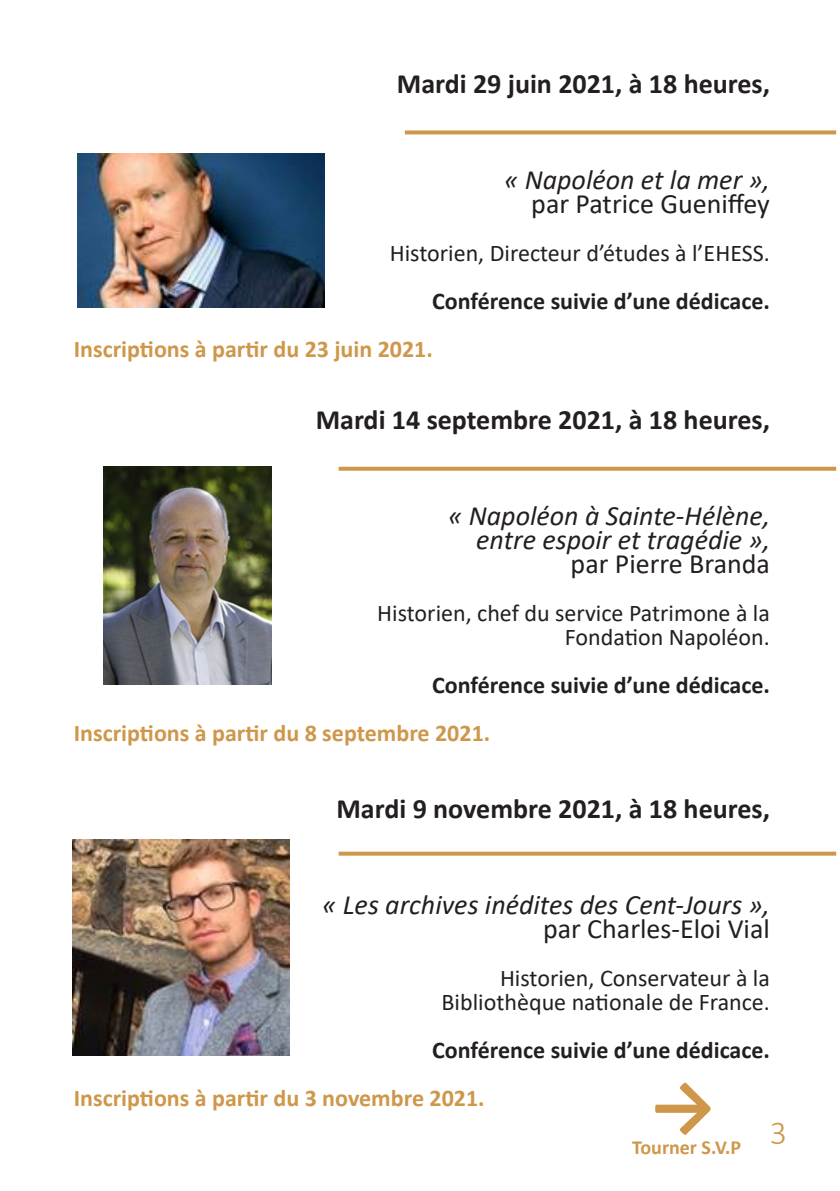
<style>
.page{position:relative;width:840px;height:1191px;background:#fff}
.page>*{position:absolute;margin:0;border:0;box-sizing:border-box;transform-origin:0 0}
.t1{font:700 72px "Calibri";color:#ce974a}
.t2{font:300 34px "Calibri";color:#ce974a}
.t3{font:italic 28px "Calibri";color:#231f20}
.t4{font:700 28px "Calibri";color:#231f20}
.t5{font:28px "Calibri";color:#231f20}
.t6{font:24px "Calibri";color:#231f20}
.t7{font:700 24px "Calibri";color:#ce974a}
.t8{font:700 24px "Calibri";color:#231f20}
.t9{font:700 20px "Calibri";color:#ce974a}
</style>
<div class="page">
<svg style="left:404px;top:130px;width:431px;height:4px;background:#d3a25e"></svg>
<img style="left:78px;top:154px;width:246px;height:153px">
<svg style="left:338px;top:467px;width:497px;height:4px;background:#d19e56"></svg>
<img style="left:104px;top:467px;width:168px;height:217px">
<svg style="left:338px;top:851px;width:497px;height:4px;background:#d6a867"></svg>
<img style="left:73px;top:839px;width:216px;height:216px">
<p class="t4" style="left:396px;top:64px;width:374px">Mardi 29 juin 2021, à 18 heures,</p>
<p class="t3" style="left:504px;top:160px;width:267px">« Napoléon et la mer »,</p>
<p class="t5" style="left:531px;top:184px;width:240px">par Patrice Gueniffey</p>
<p class="t6" style="left:389px;top:236px;width:381px">Historien, Directeur d’études à l’EHESS.</p>
<p class="t8" style="left:432px;top:284px;width:339px">Conférence suivie d’une dédicace.</p>
<p class="t7" style="left:74px;top:332px;width:360px">Inscriptions à partir du 23 juin 2021.</p>
<p class="t4" style="left:315px;top:400px;width:455px">Mardi 14 septembre 2021, à 18 heures,</p>
<p class="t3" style="left:448px;top:496px;width:323px">« Napoléon à Sainte-Hélène,</p>
<p class="t3" style="left:476px;top:520px;width:295px">entre espoir et tragédie »,</p>
<p class="t5" style="left:570px;top:544px;width:201px">par Pierre Branda</p>
<p class="t6" style="left:377px;top:596px;width:394px">Historien, chef du service Patrimone à la</p>
<p class="t6" style="left:564px;top:620px;width:206px">Fondation Napoléon.</p>
<p class="t8" style="left:432px;top:668px;width:339px">Conférence suivie d’une dédicace.</p>
<p class="t7" style="left:74px;top:716px;width:418px">Inscriptions à partir du 8 septembre 2021.</p>
<p class="t4" style="left:336px;top:789px;width:435px">Mardi 9 novembre 2021, à 18 heures,</p>
<p class="t3" style="left:322px;top:885px;width:449px">« Les archives inédites des Cent-Jours »,</p>
<p class="t5" style="left:542px;top:909px;width:228px">par Charles-Eloi Vial</p>
<p class="t6" style="left:499px;top:961px;width:271px">Historien, Conservateur à la</p>
<p class="t6" style="left:441px;top:985px;width:330px">Bibliothèque nationale de France.</p>
<p class="t8" style="left:432px;top:1033px;width:339px">Conférence suivie d’une dédicace.</p>
<p class="t7" style="left:74px;top:1081px;width:412px">Inscriptions à partir du 3 novembre 2021.</p>
<p class="t9" style="left:631px;top:1133px;width:110px">Tourner S.V.P</p>
<p class="t1" style="left:650px;top:1055px;width:67px">→</p>
<p class="t2" style="left:769px;top:1111px;width:19px">3</p>
</div>
